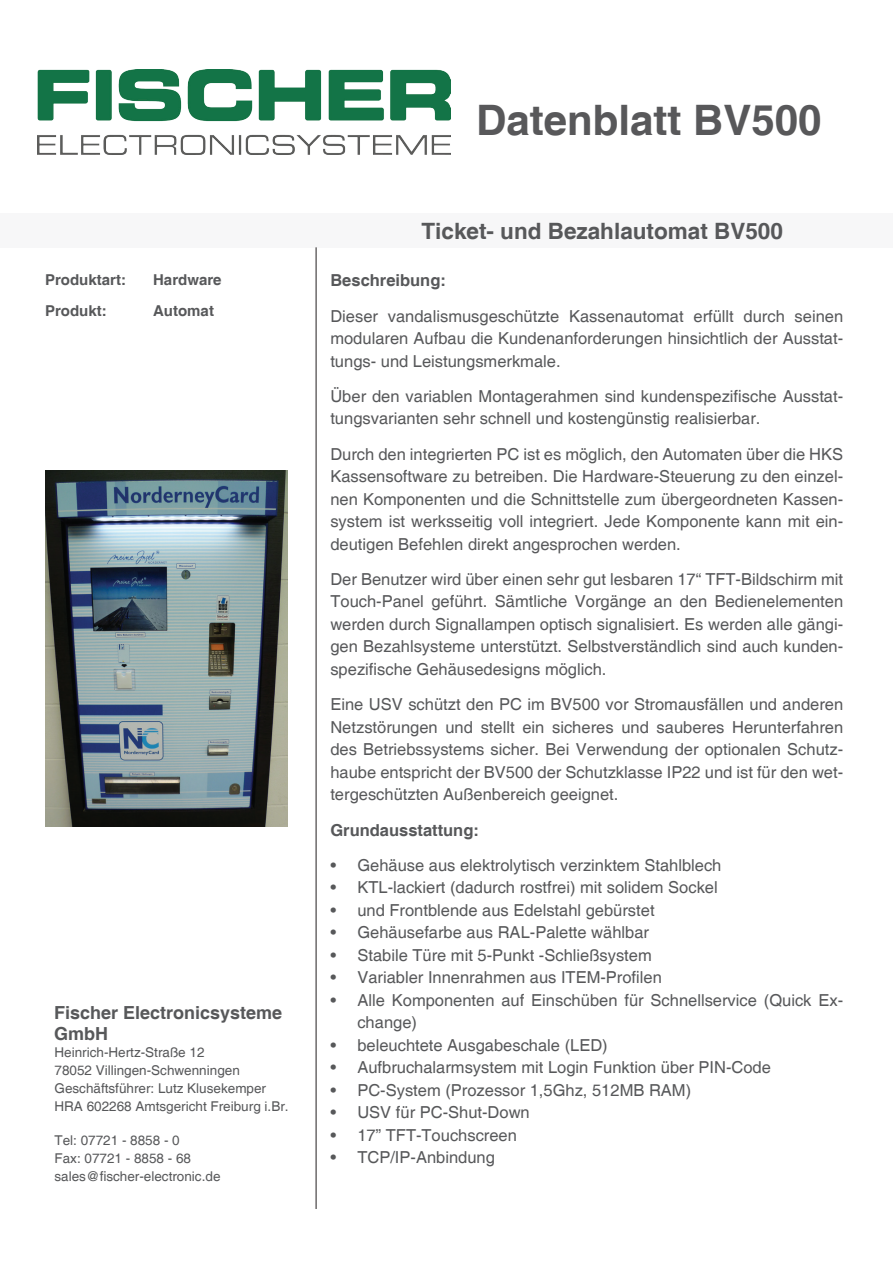
<style>
.page{position:relative;width:893px;height:1263px;background:#fff}
.page>*{position:absolute;margin:0;border:0;box-sizing:border-box;transform-origin:0 0}
.t1{font:700 42px "Helvetica";color:#58585a}
.t2{font:700 22.5px "Helvetica";color:#57585a}
.t3{font:700 18px/21.6px "Helvetica";color:#57585a}
.t4{font:16.5px/22.5px "Helvetica";color:#57585a;text-align:justify}
.t5{font:700 16.5px "Helvetica";color:#57585a}
.t6{font:700 15px "Helvetica";color:#57585a}
.t7{font:13.5px/18px "Helvetica";color:#57585a}
</style>
<div class="page">
<div style="left:0;top:213px;width:333px;height:34px;background:#f7f7f8"></div>
<div style="left:301px;top:213px;width:592px;height:34px;background:#f7f7f8"></div>
<hr style="left:316px;top:247px;width:1px;height:962px;background:#231f20">
<img style="left:38px;top:70px;width:412px;height:84px">
<img style="left:46px;top:471px;width:241px;height:355px">
<p class="t6" style="left:45px;top:271px;width:82px">Produktart:</p>
<p class="t6" style="left:153px;top:271px;width:70px">Hardware</p>
<p class="t6" style="left:45px;top:301px;width:63px">Produkt:</p>
<p class="t6" style="left:153px;top:301px;width:62px">Automat</p>
<p class="t3" style="left:54px;top:1002px;width:230px">Fischer Electronicsysteme<br>GmbH</p>
<p class="t7" style="left:54px;top:1044px;width:236px">Heinrich-Hertz-Straße 12<br>78052 Villingen-Schwenningen Geschäftsführer: Lutz Klusekemper HRA 602268 Amtsgericht Freiburg i.Br.</p>
<p class="t7" style="left:54px;top:1132px;width:167px">Tel: 07721 - 8858 - 0<br>Fax: 07721 - 8858 - 68 sales@fischer-electronic.de</p>
<h1 class="t1" style="left:476px;top:95px;width:347px">Datenblatt BV500</h1>
<h2 class="t2" style="left:421px;top:217px;width:363px">Ticket- und Bezahlautomat BV500</h2>
<p class="t5" style="left:330px;top:270px;width:117px">Beschreibung:</p>
<p class="t4" style="left:330px;top:305px;width:514px">Dieser vandalismusgeschützte Kassenautomat erfüllt durch seinen modularen Aufbau die Kundenanforderungen hinsichtlich der Ausstat&shy;tungs- und Leistungsmerkmale.</p>
<p class="t4" style="left:330px;top:385px;width:514px">Über den variablen Montagerahmen sind kundenspezifische Ausstat&shy;tungsvarianten sehr schnell und kostengünstig realisierbar.</p>
<p class="t4" style="left:330px;top:443px;width:514px">Durch den integrierten PC ist es möglich, den Automaten über die HKS Kassensoftware zu betreiben. Die Hardware-Steuerung zu den einzel&shy;nen Komponenten und die Schnittstelle zum übergeordneten Kassen&shy;system ist werksseitig voll integriert. Jede Komponente kann mit ein&shy;deutigen Befehlen direkt angesprochen werden.</p>
<p class="t4" style="left:330px;top:568px;width:514px">Der Benutzer wird über einen sehr gut lesbaren 17“ TFT-Bildschirm mit Touch-Panel geführt. Sämtliche Vorgänge an den Bedienelementen werden durch Signallampen optisch signalisiert. Es werden alle gängi&shy;gen Bezahlsysteme unterstützt. Selbstverständlich sind auch kunden&shy;spezifische Gehäusedesigns möglich.</p>
<p class="t4" style="left:330px;top:694px;width:514px">Eine USV schützt den PC im BV500 vor Stromausfällen und anderen Netzstörungen und stellt ein sicheres und sauberes Herunterfahren des Betriebssystems sicher. Bei Verwendung der optionalen Schutz&shy;haube entspricht der BV500 der Schutzklasse IP22 und ist für den wet&shy;tergeschützten Außenbereich geeignet.</p>
<p class="t5" style="left:330px;top:820px;width:150px">Grundausstattung:</p>
<p class="t4" style="left:330px;top:854px;width:393px">• Gehäuse aus elektrolytisch verzinktem Stahlblech</p>
<p class="t4" style="left:330px;top:877px;width:389px">• KTL-lackiert (dadurch rostfrei) mit solidem Sockel</p>
<p class="t4" style="left:330px;top:899px;width:326px">• und Frontblende aus Edelstahl gebürstet</p>
<p class="t4" style="left:330px;top:922px;width:320px">• Gehäusefarbe aus RAL-Palette wählbar</p>
<p class="t4" style="left:330px;top:944px;width:323px">• Stabile Türe mit 5-Punkt -Schließsystem</p>
<p class="t4" style="left:330px;top:967px;width:333px">• Variabler Innenrahmen aus ITEM-Profilen</p>
<p class="t4" style="left:357px;top:989px;width:487px;text-indent:-27px">• Alle Komponenten auf Einschüben für Schnellservice (Quick Ex&shy;change)</p>
<p class="t4" style="left:330px;top:1034px;width:279px">• beleuchtete Ausgabeschale (LED)</p>
<p class="t4" style="left:330px;top:1057px;width:442px">• Aufbruchalarmsystem mit Login Funktion über PIN-Code</p>
<p class="t4" style="left:330px;top:1079px;width:362px">• PC-System (Prozessor 1,5Ghz, 512MB RAM)</p>
<p class="t4" style="left:330px;top:1102px;width:201px">• USV für PC-Shut-Down</p>
<p class="t4" style="left:330px;top:1124px;width:188px">• 17” TFT-Touchscreen</p>
<p class="t4" style="left:330px;top:1147px;width:166px">• TCP/IP-Anbindung</p>
</div>
